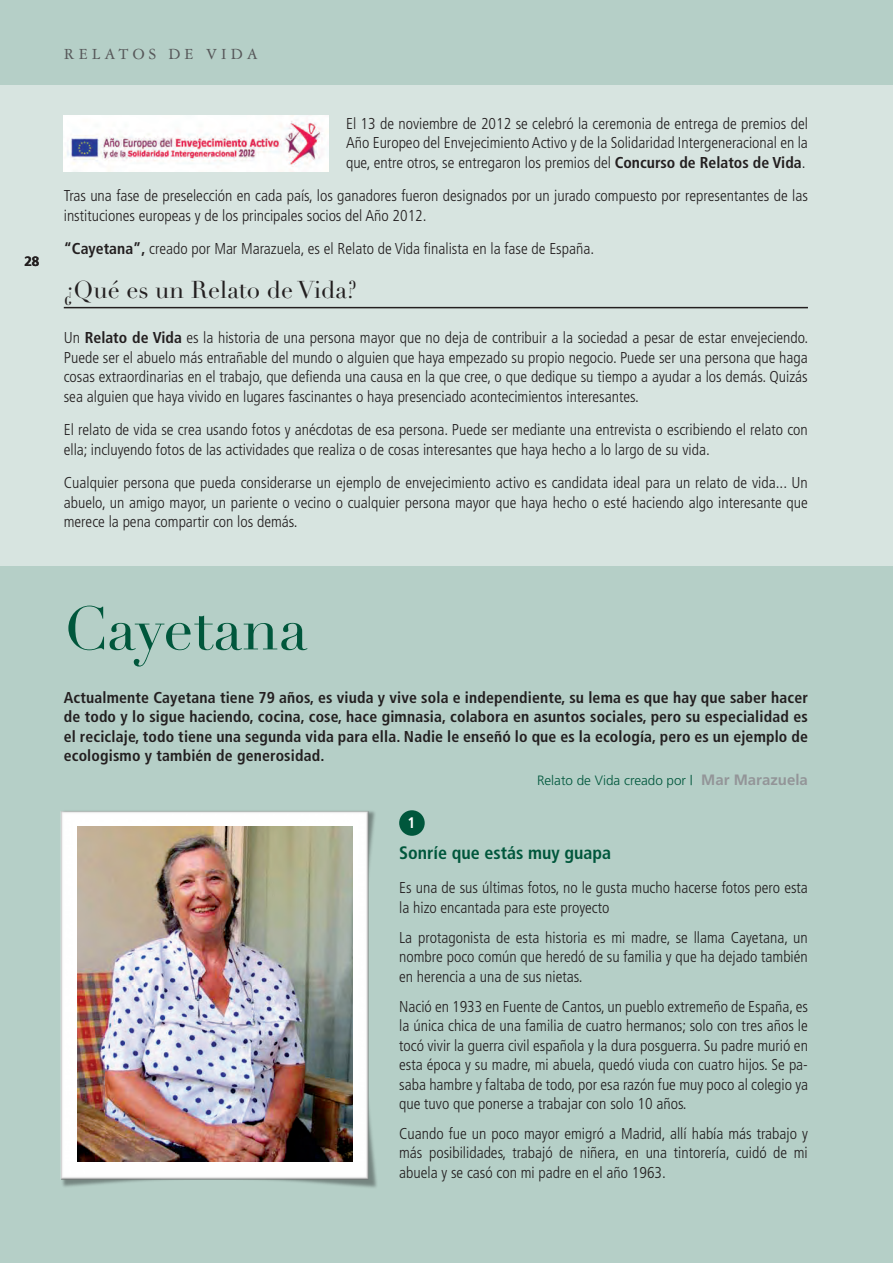
<style>
.page{position:relative;width:893px;height:1263px;background:#b5cfc7}
.page>*{position:absolute;margin:0;border:0;box-sizing:border-box;transform-origin:0 0}
.TITULO{font:60px "Didot LH";color:#00573c}
.ANTETITULO{font:24px "Didot LH";color:#231f20}
.LADILLO_minuscula{font:700 condensed 18px "Frutiger";color:#00573c}
.t1{font:16.5px "Garamond Three";letter-spacing:.25em;color:#57585a}
.TEXTO{font:300 condensed 15.75px/19.5px "Frutiger";color:#231f20;text-align:justify}
.TEXTO___1_mm{font:300 condensed 15.75px/19.5px "Frutiger";color:#231f20;text-align:justify}
.ENTRADILLA{font:700 condensed 15.75px/19.5px "Frutiger";letter-spacing:.01em;color:#231f20;text-align:justify}
.TEXTO-2{font:700 condensed 15.3px "Frutiger";color:#fff}
.AUTORES{font:300 13.5px "Frutiger";color:#00573c}
.t2{font:700 13.5px "Frutiger";color:#231f20}
.s1{font-weight:700}
.s2{font-weight:700;font-size:15px;color:#939598}
</style>
<div class="page">
<div style="left:0;top:85px;width:893px;height:481px;background:#d7e4e0"></div>
<hr style="left:64px;top:307px;width:744px;height:1px;background:#231f20">
<img style="left:64px;top:116px;width:264px;height:55px">
<img style="left:60px;top:811px;width:317px;height:377px">
<img style="left:77px;top:827px;width:276px;height:334px">
<div style="left:399px;top:810px;width:26px;height:26px;background:#00573c;border-radius:50%"></div>
<p class="t2" style="left:24px;top:253px;width:17px">28</p>
<p class="t1" style="left:64px;top:45px;width:196px">RE LATOS DE VIDA</p>
<p class="TEXTO" style="left:346px;top:114px;width:463px">El 13 de noviembre de 2012 se celebró la ceremonia de entrega de premios del Año Europeo del Envejecimiento Activo y de la Solidaridad Intergeneracional en la que, entre otros, se entregaron los premios del <span class="s1">Concurso de Relatos de Vida</span>.</p>
<p class="TEXTO" style="left:64px;top:186px;width:746px">Tras una fase de preselección en cada país, los ganadores fueron designados por un jurado compuesto por representantes de las instituciones europeas y de los principales socios del Año 2012.</p>
<p class="TEXTO" style="left:64px;top:239px;width:532px"><span class="s1">“Cayetana”,</span> creado por Mar Marazuela, es el Relato de Vida finalista en la fase de España.</p>
<p class="ANTETITULO" style="left:64px;top:276px;width:294px">¿Qué es un Relato de Vida?</p>
<p class="TEXTO" style="left:64px;top:328px;width:746px">Un <span class="s1">Relato de Vida</span> es la historia de una persona mayor que no deja de contribuir a la sociedad a pesar de estar envejeciendo.<br>Puede ser el abuelo más entrañable del mundo o alguien que haya empezado su propio negocio. Puede ser una persona que haga cosas extraordinarias en el trabajo, que defienda una causa en la que cree, o que dedique su tiempo a ayudar a los demás. Quizás sea alguien que haya vivido en lugares fascinantes o haya presenciado acontecimientos interesantes.</p>
<p class="TEXTO" style="left:64px;top:420px;width:746px">El relato de vida se crea usando fotos y anécdotas de esa persona. Puede ser mediante una entrevista o escribiendo el relato con ella; incluyendo fotos de las actividades que realiza o de cosas interesantes que haya hecho a lo largo de su vida.</p>
<p class="TEXTO" style="left:64px;top:473px;width:746px">Cualquier persona que pueda considerarse un ejemplo de envejecimiento activo es candidata ideal para un relato de vida... Un abuelo, un amigo mayor, un pariente o vecino o cualquier persona mayor que haya hecho o esté haciendo algo interesante que merece la pena compartir con los demás.</p>
<p class="TITULO" style="left:64px;top:593px;width:245px">Cayetana</p>
<p class="ENTRADILLA" style="left:64px;top:688px;width:746px">Actualmente Cayetana tiene 79 años, es viuda y vive sola e independiente, su lema es que hay que saber hacer de todo y lo sigue haciendo, cocina, cose, hace gimnasia, colabora en asuntos sociales, pero su especialidad es el reciclaje, todo tiene una segunda vida para ella. Nadie le enseñó lo que es la ecología, pero es un ejemplo de ecologismo y también de generosidad.</p>
<p class="AUTORES" style="left:537px;top:773px;width:272px">Relato de Vida creado por | <span class="s2">Mar Marazuela</span></p>
<p class="TEXTO-2" style="left:407px;top:814px;width:9px">1</p>
<p class="LADILLO_minuscula" style="left:399px;top:842px;width:214px">Sonríe que estás muy guapa</p>
<p class="TEXTO___1_mm" style="left:399px;top:878px;width:410px">Es una de sus últimas fotos, no le gusta mucho hacerse fotos pero esta la hizo encantada para este proyecto</p>
<p class="TEXTO___1_mm" style="left:399px;top:928px;width:410px">La protagonista de esta historia es mi madre, se llama Cayetana, un nombre poco común que heredó de su familia y que ha dejado también en herencia a una de sus nietas.</p>
<p class="TEXTO___1_mm" style="left:399px;top:996px;width:410px">Nació en 1933 en Fuente de Cantos, un pueblo extremeño de España, es la única chica de una familia de cuatro hermanos; solo con tres años le tocó vivir la guerra civil española y la dura posguerra. Su padre murió en esta época y su madre, mi abuela, quedó viuda con cuatro hijos. Se pa&shy;saba hambre y faltaba de todo, por esa razón fue muy poco al colegio ya que tuvo que ponerse a trabajar con solo 10 años.</p>
<p class="TEXTO" style="left:399px;top:1124px;width:410px">Cuando fue un poco mayor emigró a Madrid, allí había más trabajo y más posibilidades, trabajó de niñera, en una tintorería, cuidó de mi abuela y se casó con mi padre en el año 1963.</p>
</div>
